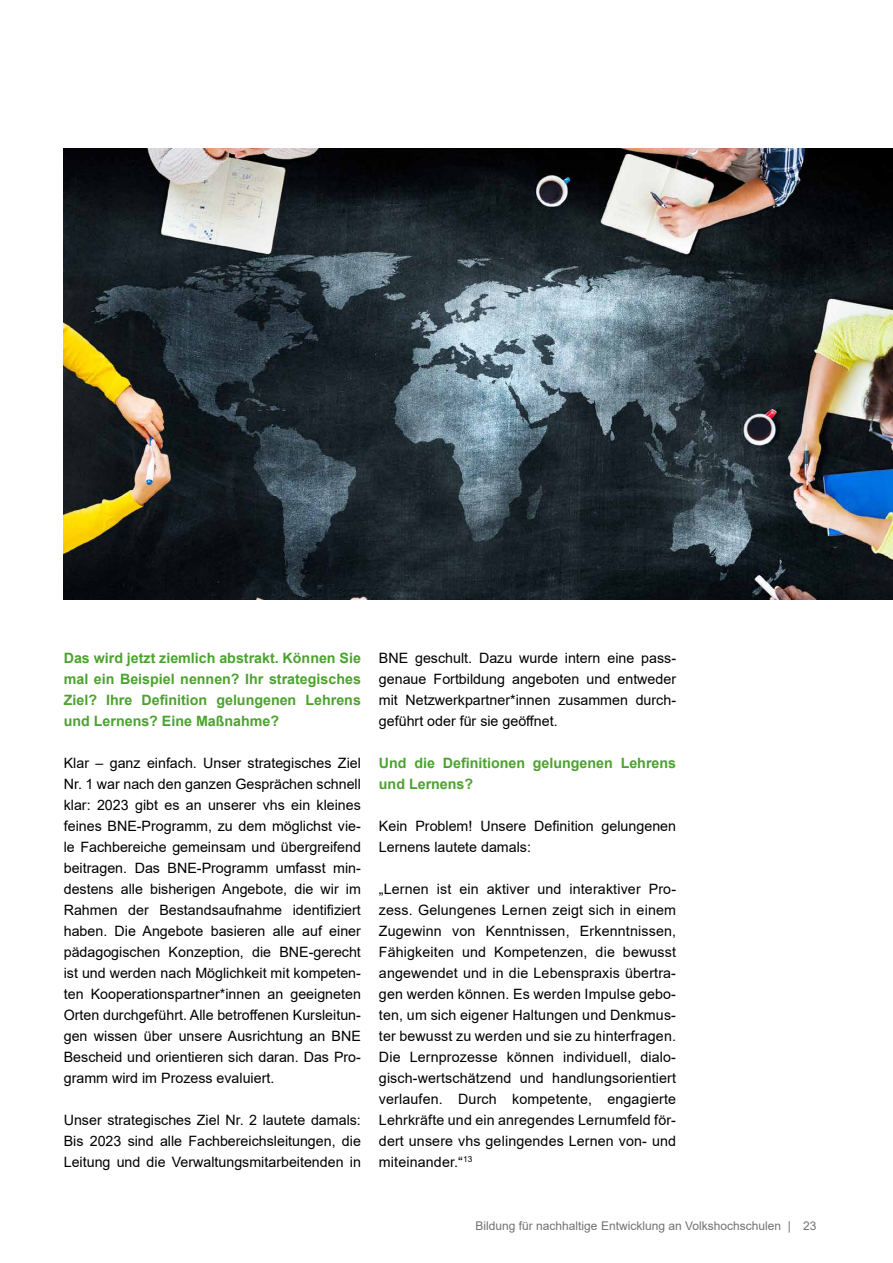
<style>
.page{position:relative;width:893px;height:1263px;background:#fff}
.page>*{position:absolute;margin:0;border:0;box-sizing:border-box;transform-origin:0 0}
.t1{font:14.25px/21px "Arial";color:#000;text-align:justify}
.t2{font:700 14.25px/21px "Arial";color:#4ca22f;text-align:justify}
.t3{font:12px "Arial";color:#727271}
</style>
<div class="page">
<img style="left:64px;top:149px;width:829px;height:451px">
<p class="t2" style="left:64px;top:648px;width:299px">Das wird jetzt ziemlich abstrakt. Können Sie mal ein Beispiel nennen? Ihr strategisches Ziel? Ihre Definition gelungenen Lehrens und Lernens? Eine Maßnahme?</p>
<p class="t1" style="left:64px;top:752px;width:299px">Klar – ganz einfach. Unser strategisches Ziel Nr. 1 war nach den ganzen Gesprächen schnell klar: 2023 gibt es an unserer vhs ein kleines feines BNE-Programm, zu dem möglichst vie&shy;le Fachbereiche gemeinsam und übergreifend beitragen. Das BNE-Programm umfasst min&shy;destens alle bisherigen Angebote, die wir im Rahmen der Bestandsaufnahme identifiziert haben. Die Angebote basieren alle auf einer pädagogischen Konzeption, die BNE-gerecht ist und werden nach Möglichkeit mit kompeten&shy;ten Kooperationspartner*innen an geeigneten Orten durchgeführt. Alle betroffenen Kursleitun&shy;gen wissen über unsere Ausrichtung an BNE Bescheid und orientieren sich daran. Das Pro&shy;gramm wird im Prozess evaluiert.</p>
<p class="t1" style="left:64px;top:1109px;width:299px">Unser strategisches Ziel Nr. 2 lautete damals:<br>Bis 2023 sind alle Fachbereichsleitungen, die Leitung und die Verwaltungsmitarbeitenden in</p>
<p class="t1" style="left:379px;top:647px;width:299px">BNE geschult. Dazu wurde intern eine pass&shy;genaue Fortbildung angeboten und entweder mit Netzwerkpartner*innen zusammen durch&shy;geführt oder für sie geöffnet.</p>
<p class="t2" style="left:379px;top:753px;width:299px">Und die Definitionen gelungenen Lehrens und Lernens?</p>
<p class="t1" style="left:379px;top:815px;width:299px">Kein Problem! Unsere Definition gelungenen<br>Lernens lautete damals:</p>
<p class="t1" style="left:379px;top:878px;width:299px">„Lernen ist ein aktiver und interaktiver Pro&shy;zess. Gelungenes Lernen zeigt sich in einem Zugewinn von Kenntnissen, Erkenntnissen, Fähigkeiten und Kompetenzen, die bewusst angewendet und in die Lebenspraxis übertra&shy;gen werden können. Es werden Impulse gebo&shy;ten, um sich eigener Haltungen und Denkmus&shy;ter bewusst zu werden und sie zu hinterfragen.<br>Die Lernprozesse können individuell, dialo&shy;gisch-wertschätzend und handlungsorientiert verlaufen. Durch kompetente, engagierte Lehrkräfte und ein anregendes Lernumfeld för&shy;dert unsere vhs gelingendes Lernen von- und miteinander.“<sup>13</sup></p>
<p class="t3" style="left:476px;top:1218px;width:342px">Bildung für nachhaltige Entwicklung an Volkshochschulen | 23</p>
</div>
